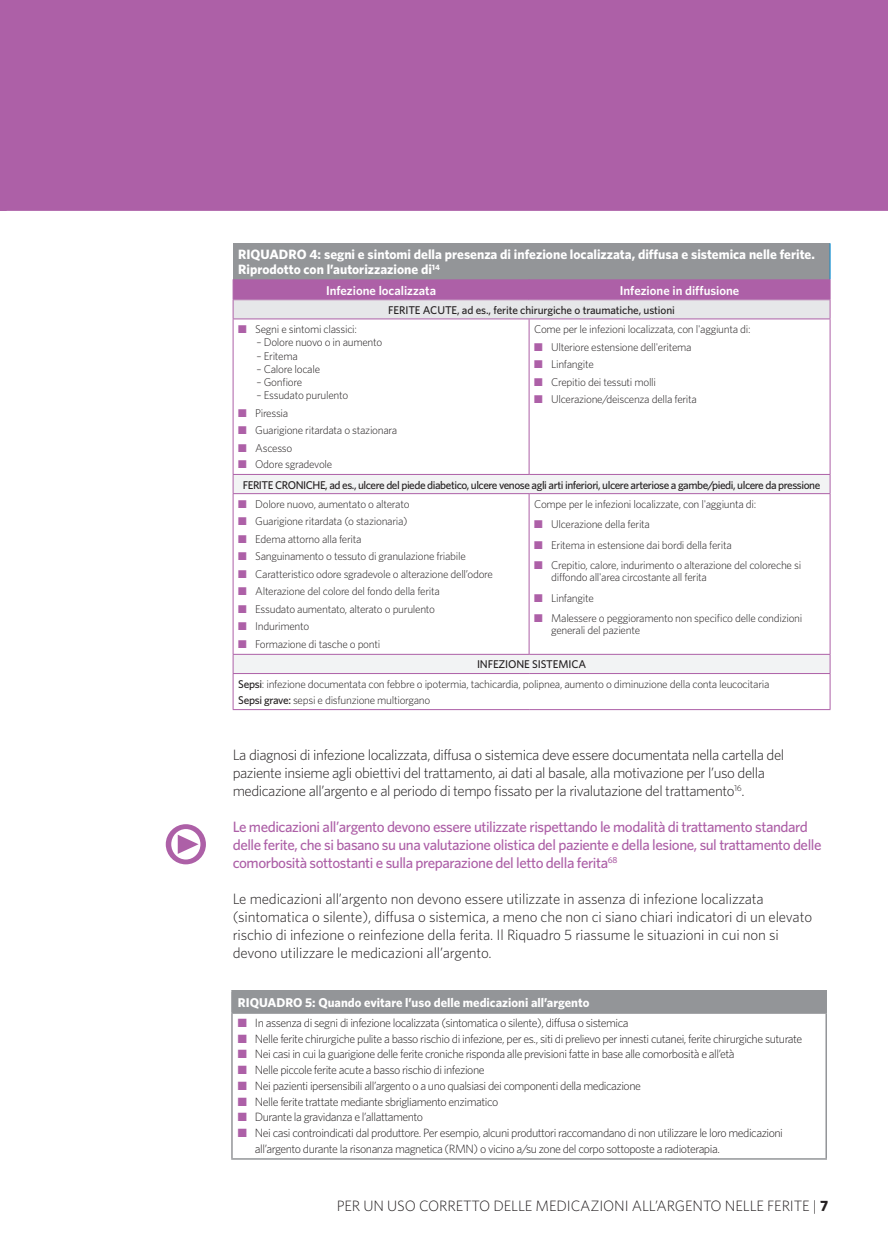
<style>
.page{position:relative;width:888px;height:1258px;background:#fff}
.page>*{position:absolute;margin:0;border:0;box-sizing:border-box;transform-origin:0 0}
.t1{font:54px "Meta Pro";color:#ad60a7}
.t2{font:300 15px/18px "Whitney";letter-spacing:-.015em;color:#231f20}
.t3{font:500 15px/18px "Whitney";letter-spacing:-.03em;color:#ad60a7}
.t4{font:700 13.5px/15px "Whitney";color:#fff}
.t5{font:700 12.75px "Whitney";color:#fff}
.t6{font:600 12.75px "Whitney";color:#fff}
.t7{font:300 12px/15.8px "Whitney";letter-spacing:-.04em;color:#231f20}
.t8{font:300 11.25px/12px "Whitney";letter-spacing:-.025em;color:#231f20}
.t9{font:500 11.25px "Whitney";letter-spacing:-.04em;color:#231f20}
.t10{font:500 11.25px "Whitney";letter-spacing:-.01em;color:#231f20}
.s1{color:#ad60a7}
.s2{font-weight:500}
.s3{font-weight:700}
</style>
<div class="page">
<div style="left:7px;top:0;width:881px;height:211px;background:#ad60a7"></div>
<div style="left:232px;top:991px;width:594px;height:22px;background:#939598"></div>
<hr style="left:231px;top:991px;width:2px;height:21px;background:#939598">
<hr style="left:825px;top:991px;width:2px;height:21px;background:#939598">
<hr style="left:231px;top:990px;width:596px;height:1px;background:#939598">
<hr style="left:231px;top:1014px;width:2px;height:144px;background:#939598">
<hr style="left:825px;top:1014px;width:2px;height:144px;background:#939598">
<hr style="left:231px;top:1012px;width:596px;height:2px;background:#939598">
<hr style="left:231px;top:1158px;width:596px;height:2px;background:#939598">
<div style="left:233px;top:243px;width:597px;height:36px;background:#939598"></div>
<svg style="left:234px;top:475px;width:596px;height:198px"></svg>
<hr style="left:830px;top:243px;width:1px;height:36px;background:#0087cd">
<svg style="left:233px;top:279px;width:598px;height:40px;background:#c79fc5"></svg>
<hr style="left:233px;top:299px;width:296px;height:1px;background:#ad60a7">
<hr style="left:529px;top:299px;width:301px;height:1px;background:#ad60a7">
<hr style="left:233px;top:319px;width:1px;height:155px;background:#ad60a7">
<hr style="left:233px;top:319px;width:296px;height:1px;background:#ad60a7">
<hr style="left:529px;top:319px;width:1px;height:155px;background:#ad60a7">
<hr style="left:830px;top:319px;width:1px;height:155px;background:#ad60a7">
<hr style="left:529px;top:319px;width:301px;height:1px;background:#ad60a7">
<svg style="left:233px;top:475px;width:1px;height:18px"></svg>
<svg style="left:830px;top:475px;width:1px;height:18px"></svg>
<hr style="left:233px;top:474px;width:296px;height:1px;background:#ad60a7">
<hr style="left:529px;top:474px;width:301px;height:1px;background:#ad60a7">
<hr style="left:233px;top:494px;width:1px;height:160px;background:#ad60a7">
<hr style="left:233px;top:493px;width:296px;height:1px;background:#ad60a7">
<hr style="left:529px;top:494px;width:1px;height:160px;background:#ad60a7">
<hr style="left:830px;top:494px;width:1px;height:160px;background:#ad60a7">
<hr style="left:529px;top:493px;width:301px;height:1px;background:#ad60a7">
<svg style="left:233px;top:655px;width:1px;height:18px"></svg>
<svg style="left:830px;top:655px;width:1px;height:18px"></svg>
<hr style="left:233px;top:654px;width:296px;height:1px;background:#ad60a7">
<hr style="left:529px;top:654px;width:301px;height:1px;background:#ad60a7">
<hr style="left:233px;top:674px;width:1px;height:35px;background:#ad60a7">
<hr style="left:830px;top:674px;width:1px;height:35px;background:#ad60a7">
<hr style="left:233px;top:673px;width:296px;height:1px;background:#ad60a7">
<hr style="left:529px;top:673px;width:301px;height:1px;background:#ad60a7">
<hr style="left:233px;top:709px;width:296px;height:1px;background:#ad60a7">
<hr style="left:529px;top:709px;width:301px;height:1px;background:#ad60a7">
<svg style="left:0;top:0;width:7px;height:211px"></svg>
<h1 class="t1" style="left:163px;top:804px;width:47px">•</h1>
<p class="t4" style="left:238px;top:247px;width:578px;text-indent:71px">4: segni e sintomi della presenza di infezione localizzata, diffusa e sistemica nelle ferite.<br>Riprodotto con l’autorizzazione di<sup>14</sup></p>
<p class="t6" style="left:326px;top:282px;width:112px">Infezione localizzata</p>
<p class="t6" style="left:620px;top:282px;width:121px">Infezione in diffusione</p>
<p class="t10" style="left:388px;top:303px;width:288px">FERITE ACUTE, ad es., ferite chirurgiche o traumatiche, ustioni</p>
<p class="t8" style="left:238px;top:323px;width:120px"><span class="s1">■</span> Segni e sintomi classici:</p>
<p class="t8" style="left:257px;top:336px;width:127px">– Dolore nuovo o in aumento</p>
<p class="t8" style="left:257px;top:349px;width:43px">– Eritema</p>
<p class="t8" style="left:257px;top:363px;width:65px">– Calore locale</p>
<p class="t8" style="left:257px;top:376px;width:47px">– Gonfiore</p>
<p class="t8" style="left:257px;top:389px;width:93px">– Essudato purulento</p>
<p class="t8" style="left:238px;top:407px;width:52px"><span class="s1">■</span> Piressia</p>
<p class="t8" style="left:238px;top:424px;width:160px"><span class="s1">■</span> Guarigione ritardata o stazionara</p>
<p class="t8" style="left:238px;top:442px;width:56px"><span class="s1">■</span> Ascesso</p>
<p class="t8" style="left:238px;top:458px;width:96px"><span class="s1">■</span> Odore sgradevole</p>
<p class="t4" style="left:238px;top:247px;width:18px">Riquadro</p>
<p class="t8" style="left:534px;top:323px;width:218px">Come per le infezioni localizzata, con l'aggiunta di:</p>
<p class="t8" style="left:534px;top:340px;width:159px"><span class="s1">■</span> Ulteriore estensione dell'eritema</p>
<p class="t8" style="left:534px;top:358px;width:61px"><span class="s1">■</span> Linfangite</p>
<p class="t8" style="left:534px;top:375px;width:123px"><span class="s1">■</span> Crepitio dei tessuti molli</p>
<p class="t8" style="left:534px;top:393px;width:164px"><span class="s1">■</span> Ulcerazione/deiscenza della ferita</p>
<p class="t9" style="left:243px;top:478px;width:579px">FERITE CRONICHE, ad es., ulcere del piede diabetico, ulcere venose agli arti inferiori, ulcere arteriose a gambe/piedi, ulcere da pressione</p>
<p class="t8" style="left:238px;top:498px;width:173px"><span class="s1">■</span> Dolore nuovo, aumentato o alterato</p>
<p class="t8" style="left:238px;top:515px;width:171px"><span class="s1">■</span> Guarigione ritardata (o stazionaria)</p>
<p class="t8" style="left:238px;top:533px;width:125px"><span class="s1">■</span> Edema attorno alla ferita</p>
<p class="t8" style="left:238px;top:550px;width:229px"><span class="s1">■</span> Sanguinamento o tessuto di granulazione friabile</p>
<p class="t8" style="left:238px;top:568px;width:256px"><span class="s1">■</span> Caratteristico odore sgradevole o alterazione dell’odore</p>
<p class="t8" style="left:238px;top:585px;width:203px"><span class="s1">■</span> Alterazione del colore del fondo della ferita</p>
<p class="t8" style="left:238px;top:603px;width:198px"><span class="s1">■</span> Essudato aumentato, alterato o purulento</p>
<p class="t8" style="left:238px;top:620px;width:73px"><span class="s1">■</span> Indurimento</p>
<p class="t8" style="left:238px;top:638px;width:144px"><span class="s1">■</span> Formazione di tasche o ponti</p>
<p class="t8" style="left:534px;top:498px;width:224px">Compe per le infezioni localizzate, con l'aggiunta di:</p>
<p class="t8" style="left:534px;top:518px;width:117px"><span class="s1">■</span> Ulcerazione della ferita</p>
<p class="t8" style="left:534px;top:539px;width:199px"><span class="s1">■</span> Eritema in estensione dai bordi della ferita</p>
<p class="t8" style="left:551px;top:559px;width:251px;text-indent:-17px"><span class="s1">■</span> Crepitio, calore, indurimento o alterazione del coloreche si diffondo all'area circostante all ferita</p>
<p class="t8" style="left:534px;top:592px;width:61px"><span class="s1">■</span> Linfangite</p>
<p class="t8" style="left:551px;top:612px;width:253px;text-indent:-17px"><span class="s1">■</span> Malessere o peggioramento non specifico delle condizioni generali del paziente</p>
<p class="t8" style="left:238px;top:655px;width:533px;line-height:19.2px;text-indent:239px"><span class="s2">INFEZIONE SISTEMICA<br>Sepsi</span>: infezione documentata con febbre o ipotermia, tachicardia, polipnea, aumento o diminuzione della conta leucocitaria</p>
<p class="t8" style="left:238px;top:694px;width:194px"><span class="s2">Sepsi grave:</span> sepsi e disfunzione multiorgano</p>
<p class="t2" style="left:233px;top:746px;width:553px">La diagnosi di infezione localizzata, diffusa o sistemica deve essere documentata nella cartella del paziente insieme agli obiettivi del trattamento, ai dati al basale, alla motivazione per l’uso della medicazione all’argento e al periodo di tempo fissato per la rivalutazione del trattamento<sup>16</sup>.</p>
<p class="t3" style="left:233px;top:817px;width:590px">Le medicazioni all’argento devono essere utilizzate rispettando le modalità di trattamento standard delle ferite, che si basano su una valutazione olistica del paziente e della lesione, sul trattamento delle comorbosità sottostanti e sulla preparazione del letto della ferita<sup>68</sup></p>
<p class="t2" style="left:233px;top:890px;width:581px">Le medicazioni all’argento non devono essere utilizzate in assenza di infezione localizzata (sintomatica o silente), diffusa o sistemica, a meno che non ci siano chiari indicatori di un elevato rischio di infezione o reinfezione della ferita. Il Riquadro 5 riassume le situazioni in cui non si devono utilizzare le medicazioni all’argento.</p>
<p class="t5" style="left:238px;top:995px;width:353px">RIQUADRO 5: Quando evitare l’uso delle medicazioni all’argento</p>
<p class="t7" style="left:238px;top:1015px;width:392px"><span class="s1">■</span> In assenza di segni di infezione localizzata (sintomatica o silente), diffusa o sistemica</p>
<p class="t7" style="left:238px;top:1030px;width:566px"><span class="s1">■</span> Nelle ferite chirurgiche pulite a basso rischio di infezione, per es., siti di prelievo per innesti cutanei, ferite chirurgiche suturate</p>
<p class="t7" style="left:238px;top:1046px;width:498px"><span class="s1">■</span> Nei casi in cui la guarigione delle ferite croniche risponda alle previsioni fatte in base alle comorbosità e all’età</p>
<p class="t7" style="left:238px;top:1062px;width:248px"><span class="s1">■</span> Nelle piccole ferite acute a basso rischio di infezione</p>
<p class="t7" style="left:238px;top:1078px;width:404px"><span class="s1">■</span> Nei pazienti ipersensibili all’argento o a uno qualsiasi dei componenti della medicazione</p>
<p class="t7" style="left:238px;top:1093px;width:262px"><span class="s1">■</span> Nelle ferite trattate mediante sbrigliamento enzimatico</p>
<p class="t7" style="left:238px;top:1109px;width:187px"><span class="s1">■</span> Durante la gravidanza e l’allattamento</p>
<p class="t7" style="left:255px;top:1125px;width:529px;text-indent:-17px"><span class="s1">■</span> Nei casi controindicati dal produttore. Per esempio, alcuni produttori raccomandano di non utilizzare le loro medicazioni all’argento durante la risonanza magnetica (RMN) o vicino a/su zone del corpo sottoposte a radioterapia.</p>
<h2 class="t2" style="left:337px;top:1196px;width:493px">PER UN USO CORRETTO DELLE MEDICAZIONI ALL’ARGENTO NELLE FERITE | <span class="s3">7</span></h2>
</div>
